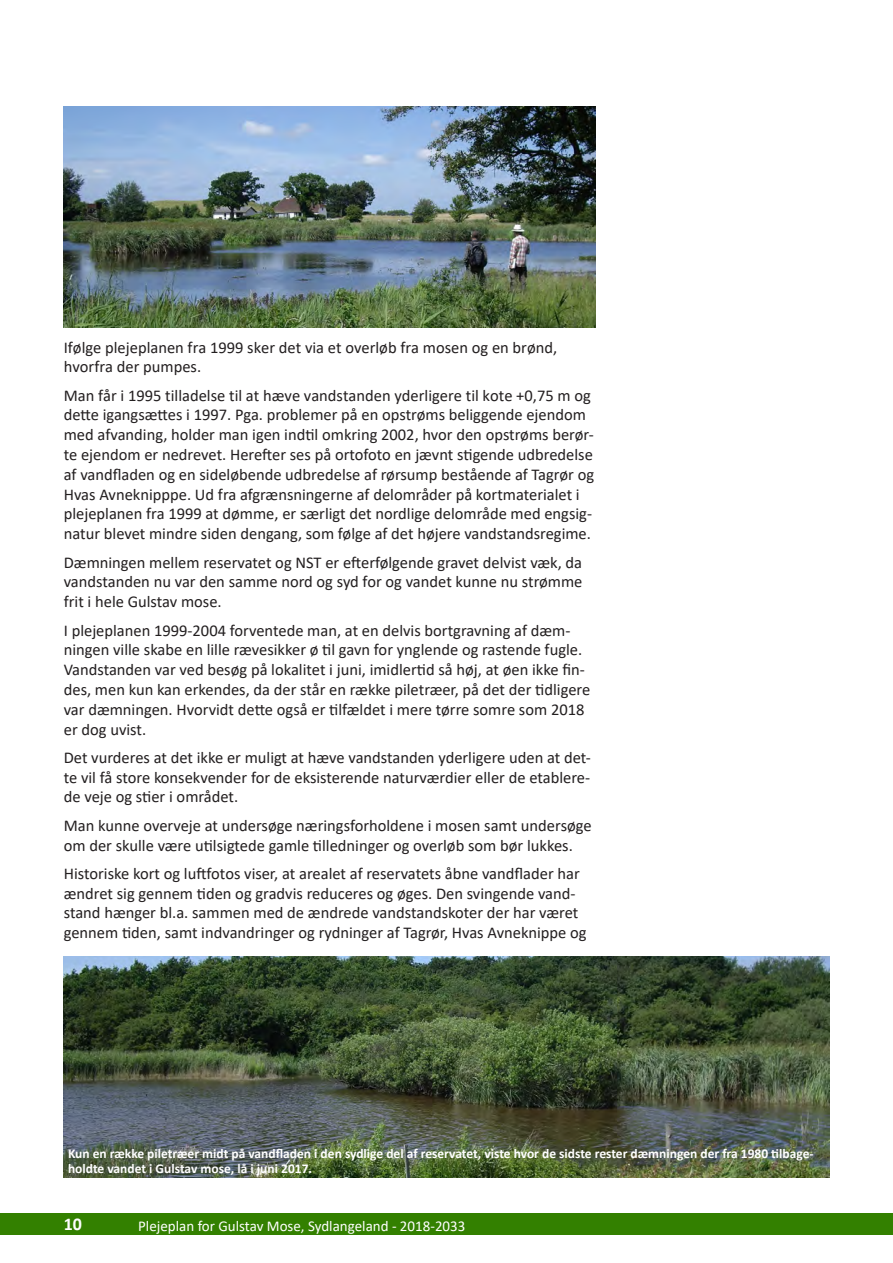
<style>
.page{position:relative;width:893px;height:1263px;background:#fff}
.page>*{position:absolute;margin:0;border:0;box-sizing:border-box;transform-origin:0 0}
.t1{font:700 18px "Calibri";color:#fff}
.t2{font:16.5px/19.8px "Calibri";color:#231f20}
.t3{font:15px "Calibri";color:#fff}
.t4{font:700 13.5px/15px "Calibri";color:#fff}
</style>
<div class="page">
<div style="left:0;top:1213px;width:893px;height:22px;background:#338000"></div>
<img style="left:64px;top:106px;width:531px;height:221px">
<img style="left:64px;top:957px;width:765px;height:221px">
<p class="t2" style="left:64px;top:337px;width:495px">Ifølge plejeplanen fra 1999 sker det via et overløb fra mosen og en brønd, hvorfra der pumpes.</p>
<p class="t2" style="left:64px;top:385px;width:532px">Man får i 1995 tilladelse til at hæve vandstanden yderligere til kote +0,75 m og dette igangsættes i 1997. Pga. problemer på en opstrøms beliggende ejendom med afvanding, holder man igen indtil omkring 2002, hvor den opstrøms berør&shy;te ejendom er nedrevet. Herefter ses på ortofoto en jævnt stigende udbredelse af vandfladen og en sideløbende udbredelse af rørsump bestående af Tagrør og Hvas Avneknipppe. Ud fra afgrænsningerne af delområder på kortmaterialet i plejeplanen fra 1999 at dømme, er særligt det nordlige delområde med engsig&shy;natur blevet mindre siden dengang, som følge af det højere vandstandsregime.</p>
<p class="t2" style="left:64px;top:552px;width:520px;text-align:justify">Dæmningen mellem reservatet og NST er efterfølgende gravet delvist væk, da vandstanden nu var den samme nord og syd for og vandet kunne nu strømme frit i hele Gulstav mose.</p>
<p class="t2" style="left:64px;top:620px;width:528px">I plejeplanen 1999-2004 forventede man, at en delvis bortgravning af dæm&shy;ningen ville skabe en lille rævesikker ø til gavn for ynglende og rastende fugle.<br>Vandstanden var ved besøg på lokalitet i juni, imidlertid så høj, at øen ikke fin&shy;des, men kun kan erkendes, da der står en række piletræer, på det der tidligere var dæmningen. Hvorvidt dette også er tilfældet i mere tørre somre som 2018 er dog uvist.</p>
<p class="t2" style="left:64px;top:747px;width:529px;text-align:justify">Det vurderes at det ikke er muligt at hæve vandstanden yderligere uden at det&shy;te vil få store konsekvender for de eksisterende naturværdier eller de etablere&shy;de veje og stier i området.</p>
<p class="t2" style="left:64px;top:815px;width:529px">Man kunne overveje at undersøge næringsforholdene i mosen samt undersøge om der skulle være utilsigtede gamle tilledninger og overløb som bør lukkes.</p>
<p class="t2" style="left:64px;top:863px;width:524px">Historiske kort og luftfotos viser, at arealet af reservatets åbne vandflader har ændret sig gennem tiden og gradvis reduceres og øges. Den svingende vand&shy;stand hænger bl.a. sammen med de ændrede vandstandskoter der har været gennem tiden, samt indvandringer og rydninger af Tagrør, Hvas Avneknippe og</p>
<p class="t4" style="left:68px;top:1146px;width:747px">Kun en række piletræer midt på vandfladen i den sydlige del af reservatet, viste hvor de sidste rester dæmningen der fra 1980 tilbage&shy;holdte vandet i Gulstav mose, lå i juni 2017.</p>
<p class="t1" style="left:64px;top:1212px;width:20px">10</p>
<p class="t3" style="left:138px;top:1215px;width:329px">Plejeplan for Gulstav Mose, Sydlangeland - 2018-2033</p>
</div>
